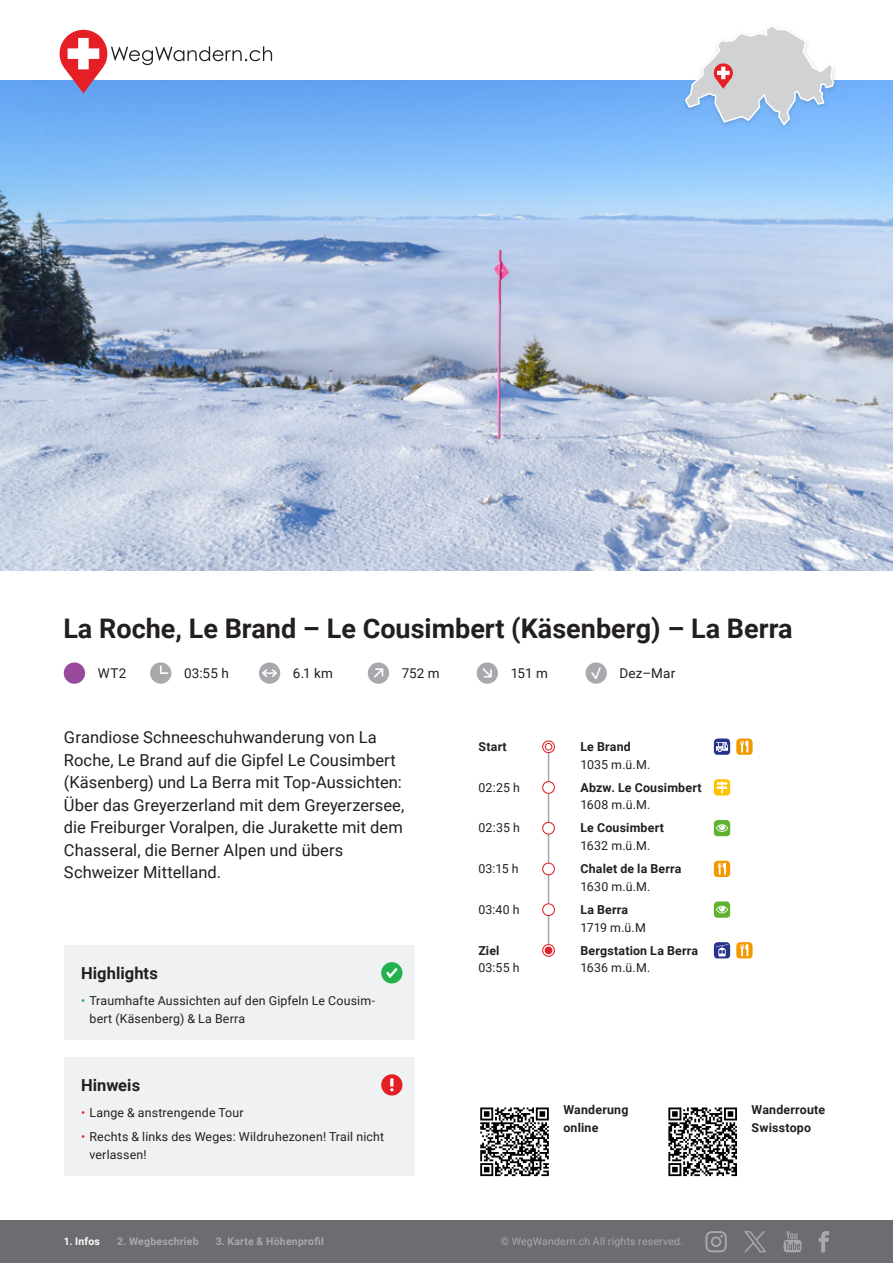
<style>
.page{position:relative;width:893px;height:1263px;background:#fff}
.page>*{position:absolute;margin:0;border:0;box-sizing:border-box;transform-origin:0 0}
._01_titel{font:700 27px "Roboto";color:#231f20}
._03_einleitung{font:16.5px/22.5px "Roboto";letter-spacing:.005em;color:#231f20}
._04_titel_klein{font:700 16.5px "Roboto";letter-spacing:.005em;color:#231f20}
._02_angaben{font:13.5px "Roboto";letter-spacing:.01em;color:#231f20}
._07_routenverlauf{font:12.3px/17.7px "Roboto";letter-spacing:.015em;color:#231f20}
._07_routenverlauf-2{font:700 12.3px/17.7px "Roboto";letter-spacing:.015em;color:#231f20}
._10_text_klein{font:700 12.3px/17.5px "Roboto";letter-spacing:.015em;color:#231f20}
.t1{font:700 10.5px "Roboto";letter-spacing:.025em;color:#a8a9ad}
.t2{font:10.5px "Roboto";letter-spacing:.02em;color:#a8a9ad}
.t3{font:700 10.5px "Roboto";letter-spacing:.02em;color:#fff}
.s1{color:#23b24b}
.s2{color:#e41f25}
.s3{font-weight:700}
.s4{font-weight:400}
</style>
<div class="page">
<div style="left:0;top:1220px;width:893px;height:43px;background:#6c6d70"></div>
<svg style="left:705px;top:1231px;width:22px;height:21px"></svg>
<svg style="left:783px;top:1231px;width:19px;height:21px"></svg>
<svg style="left:819px;top:1231px;width:10px;height:21px"></svg>
<svg style="left:744px;top:1231px;width:22px;height:21px"></svg>
<img style="left:0;top:81px;width:893px;height:489px">
<hr style="left:548px;top:745px;width:1px;height:205px;background:#a8a9ad">
<div style="left:64px;top:662px;width:21px;height:22px;background:#98499b;border-radius:50%"></div>
<div style="left:150px;top:662px;width:21px;height:22px;background:#a8a9ad;border-radius:50%"></div>
<svg style="left:160px;top:665px;width:8px;height:9px"></svg>
<div style="left:259px;top:662px;width:21px;height:22px;background:#a8a9ad;border-radius:50%"></div>
<svg style="left:262px;top:669px;width:15px;height:8px"></svg>
<div style="left:368px;top:662px;width:21px;height:22px;background:#a8a9ad;border-radius:50%"></div>
<svg style="left:374px;top:668px;width:9px;height:10px"></svg>
<div style="left:477px;top:662px;width:21px;height:22px;background:#a8a9ad;border-radius:50%"></div>
<svg style="left:482px;top:668px;width:10px;height:9px"></svg>
<div style="left:585px;top:662px;width:22px;height:22px;background:#a8a9ad;border-radius:50%"></div>
<svg style="left:591px;top:667px;width:10px;height:12px"></svg>
<svg style="left:543px;top:741px;width:11px;height:12px"></svg>
<div style="left:542px;top:740px;width:13px;height:13px;border:1px solid #e41f25;border-radius:50%"></div>
<div style="left:545px;top:743px;width:7px;height:8px;border:1px solid #e41f25;border-radius:50%"></div>
<svg style="left:714px;top:738px;width:16px;height:17px"></svg>
<svg style="left:736px;top:738px;width:17px;height:17px"></svg>
<div style="left:543px;top:782px;width:11px;height:11px;background:#fff;border-radius:50%"></div>
<div style="left:542px;top:781px;width:13px;height:13px;border:1px solid #e41f25;border-radius:50%"></div>
<svg style="left:714px;top:779px;width:16px;height:16px"></svg>
<div style="left:543px;top:822px;width:11px;height:12px;background:#fff;border-radius:50%"></div>
<div style="left:542px;top:822px;width:13px;height:13px;border:1px solid #e41f25;border-radius:50%"></div>
<svg style="left:714px;top:820px;width:16px;height:16px"></svg>
<div style="left:543px;top:863px;width:11px;height:12px;background:#fff;border-radius:50%"></div>
<div style="left:542px;top:862px;width:13px;height:13px;border:1px solid #e41f25;border-radius:50%"></div>
<svg style="left:714px;top:861px;width:16px;height:16px"></svg>
<div style="left:543px;top:904px;width:11px;height:11px;background:#fff;border-radius:50%"></div>
<div style="left:542px;top:903px;width:13px;height:13px;border:1px solid #e41f25;border-radius:50%"></div>
<svg style="left:714px;top:901px;width:16px;height:17px"></svg>
<svg style="left:543px;top:944px;width:11px;height:12px"></svg>
<div style="left:542px;top:944px;width:13px;height:13px;border:1px solid #e41f25;border-radius:50%"></div>
<div style="left:545px;top:947px;width:7px;height:7px;background:#e41f25;border-radius:50%"></div>
<div style="left:545px;top:946px;width:7px;height:8px;border:1px solid #e41f25;border-radius:50%"></div>
<svg style="left:714px;top:942px;width:16px;height:16px"></svg>
<svg style="left:736px;top:942px;width:17px;height:16px"></svg>
<svg style="left:480px;top:1176px;width:69px;height:1px"></svg>
<svg style="left:480px;top:1107px;width:69px;height:69px"></svg>
<svg style="left:668px;top:1176px;width:69px;height:1px"></svg>
<svg style="left:668px;top:1107px;width:69px;height:69px"></svg>
<svg style="left:64px;top:945px;width:351px;height:231px;fill:#f0f1f2"></svg>
<div style="left:381px;top:962px;width:21px;height:21px;background:#23b24b;border-radius:50%"></div>
<svg style="left:386px;top:968px;width:12px;height:10px"></svg>
<div style="left:381px;top:1074px;width:21px;height:21px;background:#e41f25;border-radius:50%"></div>
<svg style="left:390px;top:1078px;width:3px;height:13px"></svg>
<svg style="left:57px;top:29px;width:215px;height:65px"></svg>
<div style="left:681px;top:22px;width:157px;height:109px;background:#231f20;opacity:.15"></div>
<svg style="left:684px;top:24px;width:151px;height:103px"></svg>
<p class="_01_titel" style="left:63px;top:609px;width:731px">La Roche, Le Brand – Le Cousimbert (Käsenberg) – La Berra</p>
<p class="_02_angaben" style="left:98px;top:664px;width:30px">WT2</p>
<p class="_02_angaben" style="left:184px;top:664px;width:46px">03:55 h</p>
<p class="_02_angaben" style="left:293px;top:664px;width:42px">6.1 km</p>
<p class="_02_angaben" style="left:402px;top:664px;width:39px">752 m</p>
<p class="_02_angaben" style="left:511px;top:664px;width:39px">151 m</p>
<p class="_02_angaben" style="left:620px;top:664px;width:57px">Dez–Mar</p>
<p class="_03_einleitung" style="left:64px;top:725px;width:342px">Grandiose Schneeschuhwanderung von La Roche, Le Brand auf die Gipfel Le Cousimbert (Käsenberg) und La Berra mit Top-Aussichten:<br>Über das Greyerzerland mit dem Greyerzersee, die Freiburger Voralpen, die Jurakette mit dem Chasseral, die Berner Alpen und übers Schweizer Mittelland.</p>
<p class="_04_titel_klein" style="left:81px;top:962px;width:78px">Highlights</p>
<p class="_07_routenverlauf" style="left:90px;top:992px;width:287px;text-indent:-9px"><span class="s1">•</span> Traumhafte Aussichten auf den Gipfeln Le Cousim&shy;bert (Käsenberg) &amp; La Berra</p>
<p class="_04_titel_klein" style="left:81px;top:1074px;width:61px">Hinweis</p>
<p class="_07_routenverlauf" style="left:81px;top:1104px;width:164px"><span class="s2">•</span> Lange &amp; anstrengende Tour</p>
<p class="_07_routenverlauf" style="left:90px;top:1128px;width:296px;text-indent:-9px"><span class="s2">•</span> Rechts &amp; links des Weges: Wildruhezonen! Trail nicht verlassen!</p>
<p class="t3" style="left:64px;top:1234px;width:38px">1. Infos</p>
<p class="t1" style="left:117px;top:1234px;width:83px">2. Wegbeschrieb</p>
<p class="t1" style="left:216px;top:1234px;width:110px">3. Karte &amp; Höhenprofil</p>
<p class="_07_routenverlauf-2" style="left:478px;top:737px;width:30px">Start</p>
<p class="_07_routenverlauf" style="left:580px;top:737px;width:71px"><span class="s3">Le Brand<br></span>1035 m.ü.M.</p>
<p class="_07_routenverlauf" style="left:478px;top:778px;width:43px">02:25 h</p>
<p class="_07_routenverlauf-2" style="left:580px;top:778px;width:123px">Abzw. Le Cousimbert<br><span class="s4">1608 m.ü.M.</span></p>
<p class="_07_routenverlauf" style="left:478px;top:819px;width:43px">02:35 h</p>
<p class="_07_routenverlauf-2" style="left:580px;top:819px;width:85px">Le Cousimbert<br><span class="s4">1632 m.ü.M.</span></p>
<p class="_07_routenverlauf" style="left:478px;top:859px;width:42px">03:15 h</p>
<p class="_07_routenverlauf-2" style="left:580px;top:859px;width:103px">Chalet de la Berra<br><span class="s4">1630 m.ü.M.</span></p>
<p class="_07_routenverlauf" style="left:478px;top:900px;width:43px">03:40 h</p>
<p class="_07_routenverlauf" style="left:580px;top:900px;width:67px"><span class="s3">La Berra<br></span>1719 m.ü.M</p>
<p class="_07_routenverlauf-2" style="left:478px;top:941px;width:23px">Ziel</p>
<p class="_07_routenverlauf-2" style="left:580px;top:941px;width:119px">Bergstation La Berra</p>
<p class="_07_routenverlauf" style="left:478px;top:959px;width:43px">03:55 h</p>
<p class="_07_routenverlauf" style="left:580px;top:959px;width:71px">1636 m.ü.M.</p>
<p class="_10_text_klein" style="left:563px;top:1101px;width:66px">Wanderung online</p>
<p class="_10_text_klein" style="left:752px;top:1101px;width:75px">Wanderroute<br>Swisstopo</p>
<p class="t2" style="left:501px;top:1234px;width:184px">© WegWandern.ch All rights reserved.</p>
</div>
